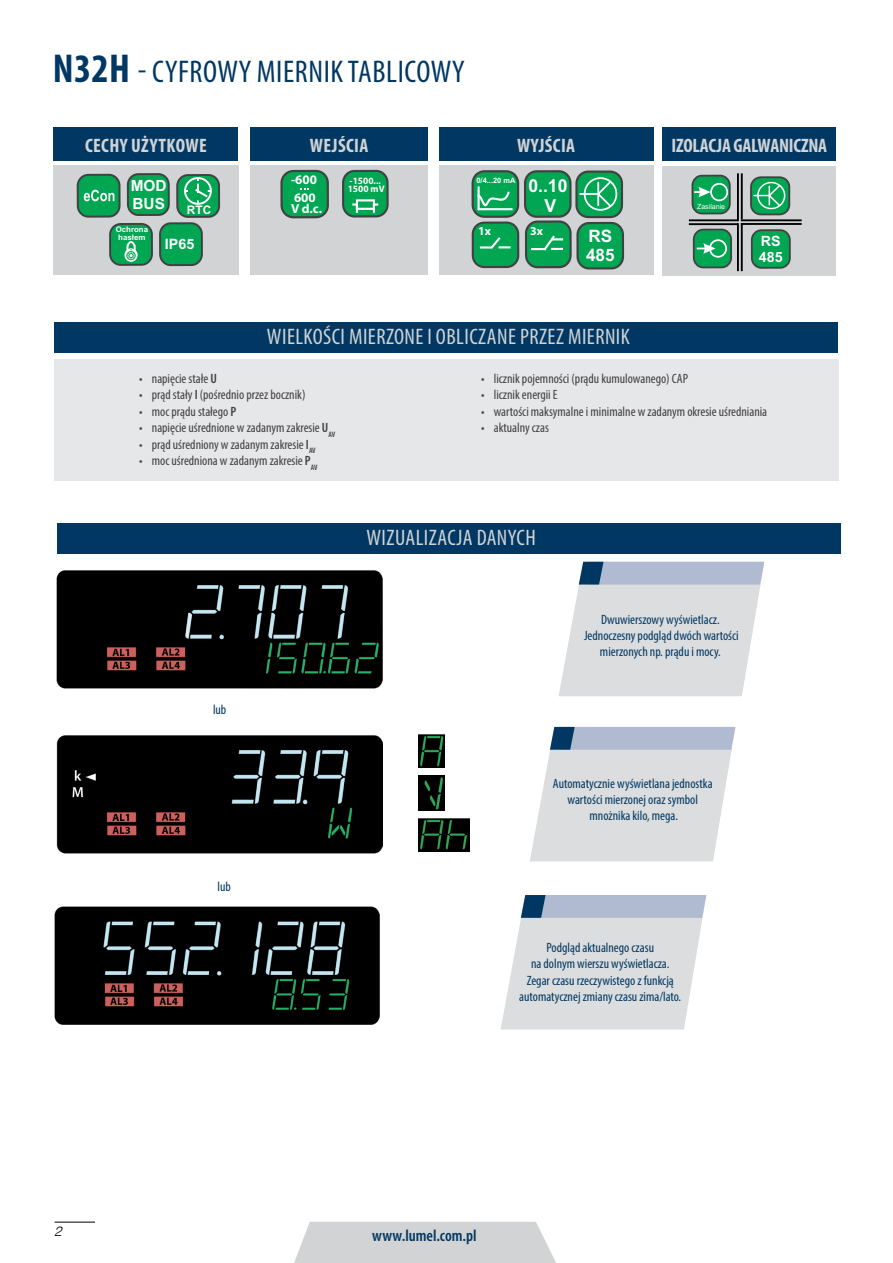
<style>
.page{position:relative;width:893px;height:1263px;background:#fff}
.page>*{position:absolute;margin:0;border:0;box-sizing:border-box;transform-origin:0 0}
.t1{font:condensed 31.5px "Myriad Pro";letter-spacing:.02em;color:#003863}
.t2{font:condensed 22.5px "Myriad Pro";letter-spacing:.02em;color:#d1d3d4}
.t3{font:700 condensed 19.5px "Myriad Pro";letter-spacing:.02em;color:#d1d3d4}
.t4{font:700 condensed 19.5px "Myriad Pro";letter-spacing:-.01em;color:#d1d3d4}
.t5{font:700 17.85px/20px "Arial";color:#fff;text-align:center}
.t6{font:700 17.1px/19px "Arial";color:#fff}
.t7{font:600 condensed 16.5px "Myriad Pro";color:#003863}
.t8{font:700 15.45px/17.2px "Arial";color:#fff}
.t9{font:700 14.25px/15.9px "Arial";color:#fff}
.t10{font:condensed 13.5px "Myriad Pro";color:#414042}
.t11{font:condensed 13.5px/16.2px "Myriad Pro";color:#003863;text-align:center}
.t12{font:italic 300 13.5px "PL Switzerland";color:#000}
.t13{font:700 13.05px/18px "Myriad Pro";color:#fff}
.t14{font:700 12px "Myriad Pro";color:#fff}
.t15{font:700 11.85px "Arial";color:#fff}
.t16{font:700 9.6px/8.6px "Myriad Pro";color:#fff}
.t17{font:700 7.65px/8.6px "Arial";color:#fff;text-align:center}
.t18{font:700 7.5px "Arial";color:#fff}
.t19{font:7.2px "Arial";color:#fff}
.s1{font-weight:700;font-size:40.5px}
.s2{font-weight:600}
</style>
<div class="page">
<svg style="left:294px;top:1222px;width:262px;height:41px;background:#d4d5d6"></svg>
<hr style="left:55px;top:1222px;width:40px;height:1px;background:#000">
<div style="left:54px;top:359px;width:785px;height:122px;background:#e6e7e8"></div>
<div style="left:57px;top:523px;width:784px;height:31px;background:#003863"></div>
<img style="left:57px;top:570px;width:326px;height:119px">
<svg style="left:501px;top:895px;width:205px;height:134px;background:#d6d9dd"></svg>
<svg style="left:530px;top:727px;width:205px;height:134px;background:#d6d9dd"></svg>
<img style="left:57px;top:735px;width:326px;height:118px">
<img style="left:54px;top:906px;width:326px;height:118px">
<svg style="left:559px;top:562px;width:205px;height:134px;background:#d6d9dd"></svg>
<div style="left:54px;top:322px;width:784px;height:31px;background:#003863"></div>
<img style="left:419px;top:818px;width:50px;height:33px">
<img style="left:418px;top:735px;width:27px;height:32px">
<img style="left:419px;top:776px;width:25px;height:34px">
<div style="left:439px;top:165px;width:214px;height:110px;background:#d1d3d4"></div>
<div style="left:663px;top:128px;width:173px;height:33px;background:#003863"></div>
<div style="left:54px;top:128px;width:184px;height:33px;background:#003863"></div>
<div style="left:53px;top:166px;width:185px;height:109px;background:#d1d3d4"></div>
<div style="left:250px;top:165px;width:178px;height:110px;background:#d1d3d4"></div>
<div style="left:250px;top:128px;width:178px;height:33px;background:#003863"></div>
<div style="left:439px;top:128px;width:214px;height:33px;background:#003863"></div>
<div style="left:663px;top:166px;width:173px;height:109px;background:#d1d3d4"></div>
<div style="left:78px;top:175px;width:42px;height:42px;background:#00a651;border-radius:11px"></div>
<div style="left:77px;top:174px;width:44px;height:44px;border:2px solid #414042;border-radius:11px"></div>
<svg style="left:84px;top:190px;width:30px;height:11px"></svg>
<div style="left:128px;top:174px;width:41px;height:41px;background:#00a651;border-radius:11px"></div>
<div style="left:127px;top:173px;width:43px;height:43px;border:2px solid #414042;border-radius:11px"></div>
<div style="left:160px;top:223px;width:42px;height:42px;background:#00a651;border-radius:11px"></div>
<div style="left:159px;top:222px;width:44px;height:44px;border:2px solid #414042;border-radius:11px"></div>
<svg style="left:692px;top:228px;width:40px;height:41px;background:#39a46d"></svg>
<div style="left:752px;top:230px;width:38px;height:38px;background:#00a651;border-radius:10px"></div>
<div style="left:751px;top:229px;width:40px;height:40px;border:2px solid #414042;border-radius:10px"></div>
<hr style="left:741px;top:173px;width:2px;height:46px;background:#000">
<hr style="left:737px;top:173px;width:2px;height:48px;background:#000">
<svg style="left:691px;top:174px;width:40px;height:41px;background:#39a46e"></svg>
<svg style="left:750px;top:176px;width:41px;height:40px;background:#40a773"></svg>
<hr style="left:689px;top:219px;width:48px;height:2px;background:#000">
<hr style="left:689px;top:223px;width:49px;height:2px;background:#000">
<hr style="left:737px;top:223px;width:2px;height:48px;background:#000">
<hr style="left:741px;top:223px;width:2px;height:48px;background:#000">
<hr style="left:741px;top:219px;width:61px;height:2px;background:#000">
<hr style="left:741px;top:223px;width:61px;height:2px;background:#000">
<div style="left:110px;top:224px;width:42px;height:41px;background:#00a651;border-radius:11px"></div>
<div style="left:109px;top:223px;width:44px;height:43px;border:2px solid #414042;border-radius:11px"></div>
<div style="left:125px;top:249px;width:12px;height:12px;border:1px solid #fff;border-radius:50%"></div>
<svg style="left:125px;top:241px;width:12px;height:19px"></svg>
<div style="left:177px;top:175px;width:42px;height:42px;background:#00a651;border-radius:11px"></div>
<div style="left:176px;top:174px;width:44px;height:44px;border:2px solid #414042;border-radius:11px"></div>
<svg style="left:183px;top:176px;width:30px;height:29px"></svg>
<div style="left:281px;top:171px;width:47px;height:46px;background:#00a651;border-radius:12px"></div>
<div style="left:280px;top:170px;width:49px;height:48px;border:2px solid #414042;border-radius:12px"></div>
<div style="left:343px;top:171px;width:45px;height:45px;background:#00a651;border-radius:12px"></div>
<div style="left:342px;top:170px;width:47px;height:47px;border:2px solid #414042;border-radius:12px"></div>
<hr style="left:352px;top:203px;width:26px;height:3px;background:#fff">
<svg style="left:355px;top:199px;width:21px;height:16px"></svg>
<div style="left:577px;top:223px;width:46px;height:45px;background:#00a651;border-radius:12px"></div>
<div style="left:576px;top:222px;width:48px;height:48px;border:2px solid #414042;border-radius:12px"></div>
<svg style="left:471px;top:170px;width:49px;height:48px;background:#34a36b"></svg>
<div style="left:525px;top:171px;width:45px;height:46px;background:#00a651;border-radius:12px"></div>
<div style="left:524px;top:170px;width:48px;height:48px;border:2px solid #414042;border-radius:12px"></div>
<svg style="left:575px;top:170px;width:48px;height:49px;background:#3ea671"></svg>
<div style="left:473px;top:223px;width:45px;height:44px;background:#00a651;border-radius:12px"></div>
<div style="left:472px;top:221px;width:47px;height:47px;border:2px solid #414042;border-radius:12px"></div>
<svg style="left:479px;top:237px;width:32px;height:12px"></svg>
<div style="left:526px;top:221px;width:45px;height:46px;background:#00a651;border-radius:12px"></div>
<div style="left:525px;top:220px;width:47px;height:48px;border:2px solid #414042;border-radius:12px"></div>
<svg style="left:531px;top:235px;width:33px;height:16px"></svg>
<h1 class="t1" style="left:53px;top:53px;width:396px"><span class="s1">N32H</span> - CYFROWY MIERNI K TABLICOWY</h1>
<h3 class="t3" style="left:85px;top:133px;width:123px">CECHY UŻYTKOWE</h3>
<h3 class="t3" style="left:310px;top:133px;width:60px">WEJŚCIA</h3>
<h3 class="t3" style="left:517px;top:133px;width:60px">WYJŚCIA</h3>
<h3 class="t4" style="left:671px;top:133px;width:157px">IZOLACJA GALWANICZNA</h3>
<p class="t8" style="left:131px;top:177px;width:37px">MOD<br>BUS</p>
<p class="t9" style="left:165px;top:236px;width:31px">IP65</p>
<p class="t9" style="left:759px;top:233px;width:25px">RS<br>485</p>
<p class="t13" style="left:291px;top:170px;width:27px">-600<br>600</p>
<p class="t13" style="left:291px;top:199px;width:33px">V d.c.</p>
<p class="t18" style="left:476px;top:176px;width:41px">0/4...20 mA</p>
<h3 class="t5" style="left:528px;top:176px;width:41px">0..10<br>V</h3>
<p class="t14" style="left:478px;top:223px;width:14px">1x</p>
<p class="t14" style="left:530px;top:223px;width:14px">3x</p>
<p class="t16" style="left:348px;top:176px;width:38px">-1500...<br>1500 mV</p>
<p class="t19" style="left:697px;top:202px;width:30px">Zasilanie</p>
<p class="t15" style="left:187px;top:203px;width:26px">RTC</p>
<p class="t17" style="left:116px;top:225px;width:34px">Ochrona hasłem</p>
<p class="t6" style="left:586px;top:227px;width:30px">RS<br>485</p>
<h2 class="t2" style="left:267px;top:323px;width:363px">wielkości mierzone i obliczane przez miernik</h2>
<p class="t10" style="left:139px;top:370px;width:79px">• napięcie stałe <span class="s2">U</span></p>
<p class="t10" style="left:139px;top:387px;width:168px">• prąd stały <span class="s2">I</span> (pośrednio przez bocznik)</p>
<p class="t10" style="left:139px;top:403px;width:99px">• moc prądu stałego <span class="s2">P</span></p>
<p class="t10" style="left:139px;top:420px;width:198px">• napięcie uśrednione w zadanym zakresie <span class="s2">U</span><sub>AV</sub></p>
<p class="t10" style="left:139px;top:436px;width:178px">• prąd uśredniony w zadanym zakresie <span class="s2">I</span><sub>AV</sub></p>
<p class="t10" style="left:139px;top:453px;width:180px">• moc uśredniona w zadanym zakresie <span class="s2">P</span><sub>AV</sub></p>
<p class="t11" style="left:213px;top:701px;width:15px">lub</p>
<p class="t11" style="left:218px;top:879px;width:15px">lub</p>
<p class="t10" style="left:481px;top:370px;width:209px">• licznik pojemności (prądu kumulowanego) CAP</p>
<p class="t10" style="left:481px;top:387px;width:78px">• licznik energii E</p>
<p class="t10" style="left:481px;top:403px;width:288px">• wartości maksymalne i minimalne w zadanym okresie uśredniania</p>
<p class="t10" style="left:481px;top:420px;width:70px">• aktualny czas</p>
<h2 class="t2" style="left:366px;top:524px;width:171px">wizualizacja danych</h2>
<p class="t11" style="left:584px;top:611px;width:156px">Dwuwierszowy wyświetlacz.<br>Jednoczesny podgląd dwóch wartości mierzonych np. prądu i mocy.</p>
<p class="t11" style="left:553px;top:775px;width:161px">Automatycznie wyświetlana jednostka wartości mierzonej oraz symbol mnożnika kilo, mega.</p>
<p class="t11" style="left:519px;top:939px;width:163px">Podgląd aktualnego czasu<br>na dolnym wierszu wyświetlacza.<br>Zegar czasu rzeczywistego z funkcją automatycznej zmiany czasu zima/lato.</p>
<p class="t12" style="left:54px;top:1223px;width:9px">2</p>
<p class="t7" style="left:372px;top:1225px;width:106px">www.lumel.com.pl</p>
</div>
